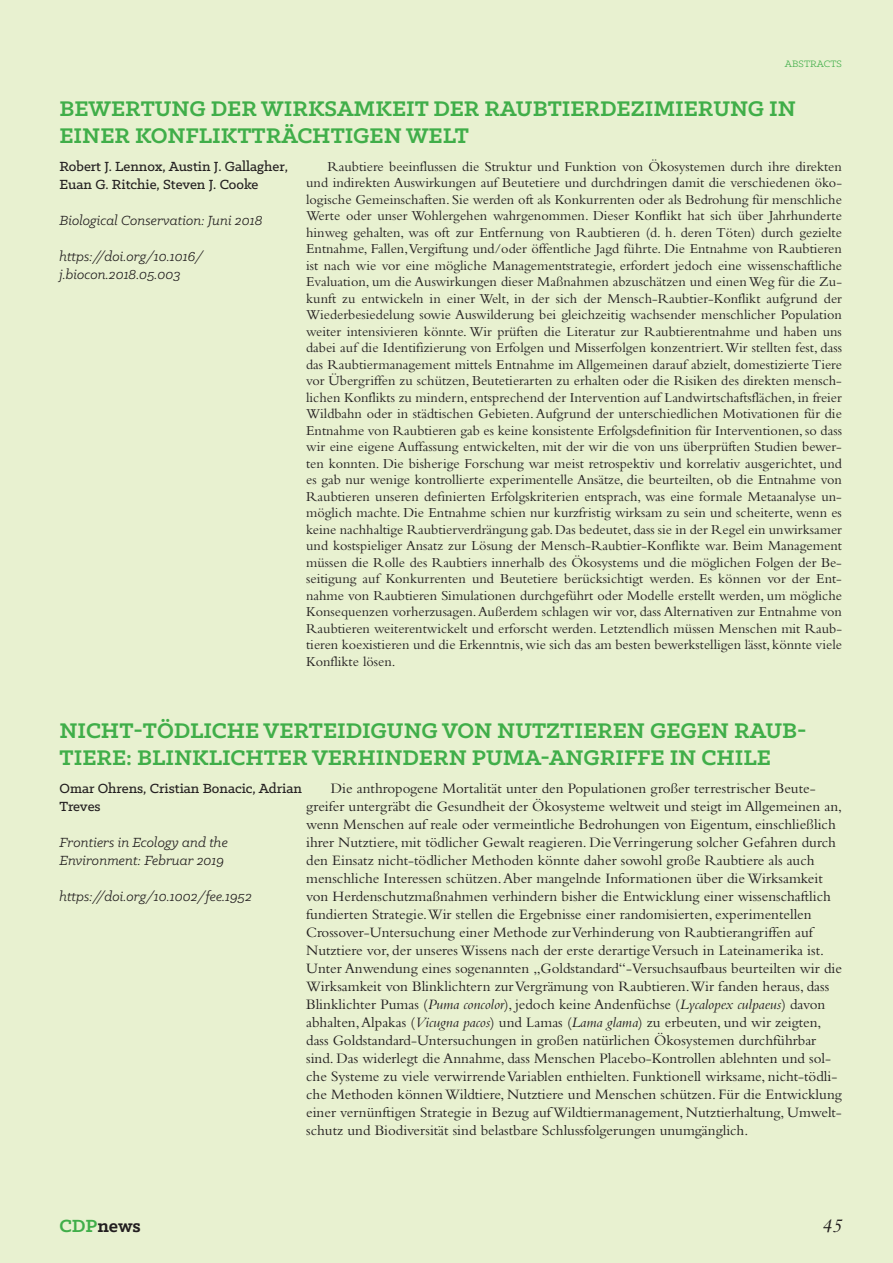
<style>
.page{position:relative;width:893px;height:1263px;background:#e8f1d0}
.page>*{position:absolute;margin:0;border:0;box-sizing:border-box;transform-origin:0 0}
.t1{font:700 24px/27px "Klinic Slab";color:#40ae49}
.t2{font:700 19.95px "Klinic Slab";letter-spacing:-.005em;color:#231f20}
.t3{font:italic 19.95px "Bembo";color:#231f20}
.t4{font:15px/18px "Bembo";color:#231f20}
.t5{font:italic 15px/18px "Klinic Slab";color:#231f20}
.t6{font:500 15px/18px "Klinic Slab";color:#231f20}
.t7{font:14.25px/16.5px "Bembo";color:#231f20;text-align:justify}
.t8{font:10.5px "Klinic Slab";letter-spacing:.01em;color:#40ae49}
.s1{font-style:italic}
.s2{color:#40ae49}
</style>
<div class="page">
<p class="t8" style="left:785px;top:58px;width:59px">ABSTRACTS</p>
<h1 class="t1" style="left:60px;top:94px;width:738px">BEWERTUNG DER WIRKSAMKEIT DER RAUBTIERDEZIMIERUNG IN<br>EINER KONFLIKTTRÄCHTIGEN WELT</h1>
<p class="t6" style="left:60px;top:157px;width:230px">Robert J. Lennox, Austin J. Gallagher,<br>Euan G. Ritchie, Steven J. Cooke</p>
<p class="t5" style="left:60px;top:211px;width:204px">Biological Conservation: Juni 2018</p>
<p class="t5" style="left:60px;top:247px;width:145px">https://doi.org/10.1016/ j.biocon.2018.05.003</p>
<p class="t7" style="left:306px;top:158px;width:537px;text-indent:21px">Raubtiere beeinflussen die Struktur und Funktion von Ökosystemen durch ihre direkten und indirekten Auswirkungen auf Beutetiere und durchdringen damit die verschiedenen öko&shy;logische Gemeinschaften. Sie werden oft als Konkurrenten oder als Bedrohung für menschliche Werte oder unser Wohlergehen wahrgenommen. Dieser Konflikt hat sich über Jahrhunderte hinweg gehalten, was oft zur Entfernung von Raubtieren (d. h. deren Töten) durch gezielte Entnahme, Fallen,Vergiftung und/oder öffentliche Jagd führte. Die Entnahme von Raubtieren ist nach wie vor eine mögliche Managementstrategie, erfordert jedoch eine wissenschaftliche Evaluation, um die Auswirkungen dieser Maßnahmen abzuschätzen und einen Weg für die Zu&shy;kunft zu entwickeln in einer Welt, in der sich der Mensch-Raubtier-Konflikt aufgrund der Wiederbesiedelung sowie Auswilderung bei gleichzeitig wachsender menschlicher Population weiter intensivieren könnte. Wir prüften die Literatur zur Raubtierentnahme und haben uns dabei auf die Identifizierung von Erfolgen und Misserfolgen konzentriert. Wir stellten fest, dass das Raubtiermanagement mittels Entnahme im Allgemeinen darauf abzielt, domestizierte Tiere vor Übergriffen zu schützen, Beutetierarten zu erhalten oder die Risiken des direkten mensch&shy;lichen Konflikts zu mindern, entsprechend der Intervention auf Landwirtschaftsflächen, in freier Wildbahn oder in städtischen Gebieten. Aufgrund der unterschiedlichen Motivationen für die Entnahme von Raubtieren gab es keine konsistente Erfolgsdefinition für Interventionen, so dass wir eine eigene Auffassung entwickelten, mit der wir die von uns überprüften Studien bewer&shy;ten konnten. Die bisherige Forschung war meist retrospektiv und korrelativ ausgerichtet, und es gab nur wenige kontrollierte experimentelle Ansätze, die beurteilten, ob die Entnahme von Raubtieren unseren definierten Erfolgskriterien entsprach, was eine formale Metaanalyse un&shy;möglich machte. Die Entnahme schien nur kurzfristig wirksam zu sein und scheiterte, wenn es keine nachhaltige Raubtierverdrängung gab. Das bedeutet, dass sie in der Regel ein unwirksamer und kostspieliger Ansatz zur Lösung der Mensch-Raubtier-Konflikte war. Beim Management müssen die Rolle des Raubtiers innerhalb des Ökosystems und die möglichen Folgen der Be&shy;seitigung auf Konkurrenten und Beutetiere berücksichtigt werden. Es können vor der Ent&shy;nahme von Raubtieren Simulationen durchgeführt oder Modelle erstellt werden, um mögliche Konsequenzen vorherzusagen. Außerdem schlagen wir vor, dass Alternativen zur Entnahme von Raubtieren weiterentwickelt und erforscht werden. Letztendlich müssen Menschen mit Raub&shy;tieren koexistieren und die Erkenntnis, wie sich das am besten bewerkstelligen lässt, könnte viele Konflikte lösen.</p>
<h1 class="t1" style="left:60px;top:716px;width:749px">NICHT-TÖDLICHE VERTEIDIGUNG VON NUTZTIEREN GEGEN RAUB-<br>TIERE: BLINKLICHTER VERHINDERN PUMA-ANGRIFFE IN CHILE</h1>
<p class="t6" style="left:60px;top:779px;width:244px">Omar Ohrens, Cristian Bonacic, Adrian<br>Treves</p>
<p class="t5" style="left:60px;top:833px;width:170px">Frontiers in Ecology and the<br>Environment: Februar 2019</p>
<p class="t5" style="left:60px;top:887px;width:194px">https://doi.org/10.1002/fee.1952</p>
<p class="t4" style="left:306px;top:779px;width:537px;text-indent:25px">Die anthropogene Mortalität unter den Populationen großer terrestrischer Beute&shy;greifer untergräbt die Gesundheit der Ökosysteme weltweit und steigt im Allgemeinen an, wenn Menschen auf reale oder vermeintliche Bedrohungen von Eigentum, einschließlich ihrer Nutztiere, mit tödlicher Gewalt reagieren. Die Verringerung solcher Gefahren durch den Einsatz nicht-tödlicher Methoden könnte daher sowohl große Raubtiere als auch menschliche Interessen schützen. Aber mangelnde Informationen über die Wirksamkeit von Herdenschutzmaßnahmen verhindern bisher die Entwicklung einer wissenschaftlich fundierten Strategie.Wir stellen die Ergebnisse einer randomisierten, experimentellen Crossover-Untersuchung einer Methode zur Verhinderung von Raubtierangriffen auf Nutztiere vor, der unseres Wissens nach der erste derartige Versuch in Lateinamerika ist.<br>Unter Anwendung eines sogenannten „Goldstandard“-Versuchsaufbaus beurteilten wir die Wirksamkeit von Blinklichtern zur Vergrämung von Raubtieren.Wir fanden heraus, dass Blinklichter Pumas (<span class="s1">Puma concolor</span>), jedoch keine Andenfüchse (<span class="s1">Lycalopex culpaeus</span>) davon abhalten, Alpakas (<span class="s1">Vicugna pacos</span>) und Lamas (<span class="s1">Lama glama</span>) zu erbeuten, und wir zeigten, dass Goldstandard-Untersuchungen in großen natürlichen Ökosystemen durchführbar sind. Das widerlegt die Annahme, dass Menschen Placebo-Kontrollen ablehnten und sol&shy;che Systeme zu viele verwirrende Variablen enthielten. Funktionell wirksame, nicht-tödli&shy;che Methoden können Wildtiere, Nutztiere und Menschen schützen. Für die Entwicklung einer vernünftigen Strategie in Bezug auf Wildtiermanagement, Nutztierhaltung, Umwelt&shy;schutz und Biodiversität sind belastbare Schlussfolgerungen unumgänglich.</p>
<h2 class="t2" style="left:60px;top:1212px;width:83px"><span class="s2">CDP</span>news</h2>
<h2 class="t3" style="left:822px;top:1213px;width:22px">45</h2>
</div>
